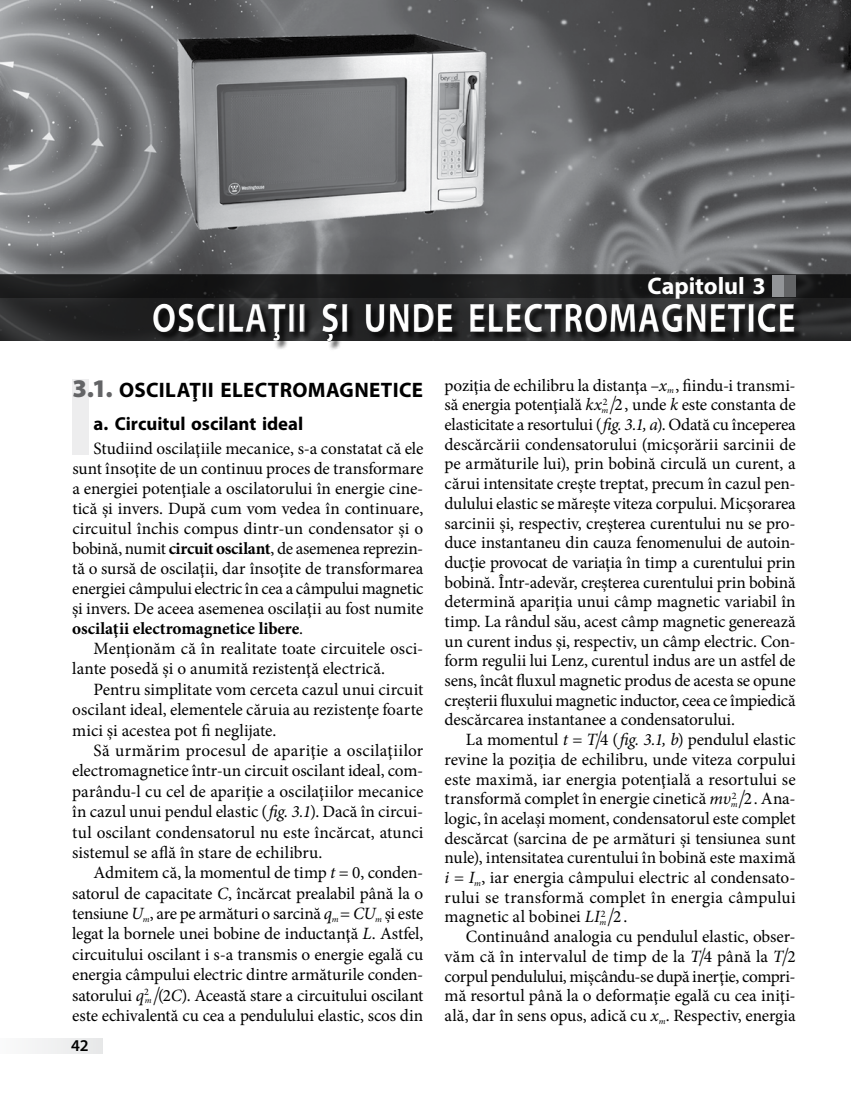
<style>
.page{position:relative;width:851px;height:1106px;background:#fff}
.page>*{position:absolute;margin:0;border:0;box-sizing:border-box;transform-origin:0 0}
.t1{font:700 41.25px "Myriad Pro";letter-spacing:.02em;color:#fff;scale:.82 1}
.t2{font:700 24px "Myriad Pro";color:#fff}
.t3{font:700 21px "Myriad Pro";letter-spacing:.02em;color:#000}
.t4{font:700 18.75px "Myriad Pro";color:#000}
.t5{font:17.25px/19.6px "Minion Pro";letter-spacing:-.005em;color:#000;text-align:justify}
.t6{font:600 16.5px "Myriad Pro";color:#000}
.t7{font:italic 8.7px "Minion Pro";color:#000}
.s1{font-weight:900;font-size:25.5px;color:#636466}
.s2{font-weight:700}
.s3{font-style:italic}
.s4{font-style:italic;font-size:25.8px}
</style>
<div class="page">
<div style="left:0;top:1038px;width:103px;height:15px;background:#f0f1f2"></div>
<img style="left:0;top:0;width:850px;height:274px">
<svg style="left:0;top:274px;width:850px;height:67px;background:#29292a"></svg>
<div style="left:0;top:275px;width:850px;height:23px;background:#1a1b1b"></div>
<div style="left:772px;top:275px;width:23px;height:22px;background:#636466"></div>
<div style="left:772px;top:275px;width:11px;height:22px;background:#939598"></div>
<div style="left:72px;top:379px;width:17px;height:76px;background:#ededee"></div>
<div style="left:154px;top:304px;width:649px;height:47px;background:#000;opacity:.75"></div>
<div style="left:152px;top:303px;width:643px;height:38px;background:#fff;opacity:.75"></div>
<div style="left:152px;top:304px;width:643px;height:39px;background:#000;opacity:.75"></div>
<h2 class="t2" style="left:647px;top:270px;width:120px">CAPITOLUL 3</h2>
<h1 class="t1" style="left:152px;top:291px;width:786px">OSCILAŢII ŞI UNDE ELECTROMAGNETICE</h1>
<p class="t3" style="left:72px;top:376px;width:352px"><span class="s1">3.1.</span> OSCILAŢII ELECTROMAGNETICE</p>
<p class="t4" style="left:94px;top:411px;width:211px">A. CIRCUITUL OSCILANT IDEAL</p>
<p class="t5" style="left:72px;top:439px;width:352px;text-indent:21px">Studiind oscilaţiile mecanice, s-a constatat că ele sunt însoţite de un continuu proces de transformare a energiei potenţiale a oscilatorului în energie cine&shy;tică şi invers. După cum vom vedea în continuare, circuitul închis compus dintr-un condensator şi o bobină, numit <span class="s2">circuit oscilant</span>, de asemenea reprezin&shy;tă o sursă de oscilaţii, dar însoţite de transformarea energiei câmpului electric în cea a câmpului magnetic şi invers. De aceea asemenea oscilaţii au fost numite <span class="s2">oscilaţii electromagnetice libere</span>.</p>
<p class="t5" style="left:72px;top:638px;width:352px;line-height:20.4px;text-indent:21px">Menţionăm că în realitate toate circuitele osci&shy;lante posedă şi o anumită rezistenţă electrică.</p>
<p class="t5" style="left:72px;top:679px;width:352px;line-height:20.4px;text-indent:21px">Pentru simplitate vom cerceta cazul unui circuit oscilant ideal, elementele căruia au rezistenţe foarte mici şi acestea pot fi neglijate.</p>
<p class="t5" style="left:72px;top:740px;width:352px;line-height:20.4px;text-indent:21px">Să urmărim procesul de apariţie a oscilaţiilor electromagnetice într-un circuit oscilant ideal, com&shy;parându-l cu cel de apariţie a oscilaţiilor mecanice în cazul unui pendul elastic (<span class="s3">fig. 3.1</span>). Dacă în circui&shy;tul oscilant condensatorul nu este încărcat, atunci sistemul se află în stare de echilibru.</p>
<p class="t5" style="left:72px;top:862px;width:352px;line-height:20.4px;text-indent:21px">Admitem că, la momentul de timp <span class="s3">t</span> = 0, conden&shy;satorul de capacitate <span class="s3">C</span>, încărcat prealabil până la o tensiune <span class="s3">U</span><sub>m</sub>, are pe armături o sarcină <span class="s3">q</span><sub>m</sub> <span class="s3">= CU</span><sub>m</sub> şi este legat la bornele unei bobine de inductanţă <span class="s3">L</span>. Astfel, circuitului oscilant i s-a transmis o energie egală cu energia câmpului electric dintre armăturile conden&shy;satorului <span class="s3">q</span><sup>2</sup> <span class="s4">/</span>(2<span class="s3">C</span>). Această stare a circuitului oscilant</p>
<p class="t7" style="left:145px;top:994px;width:8px">m</p>
<p class="t5" style="left:72px;top:1005px;width:352px">este echivalentă cu cea a pendulului elastic, scos din</p>
<p class="t6" style="left:71px;top:1034px;width:19px">42</p>
<p class="t5" style="left:444px;top:375px;width:352px">poziţia de echilibru la distanţa –<span class="s3">x</span><sub>m</sub> , fiindu-i transmi&shy;să energia potenţială <span class="s3">kx</span><sup>2</sup> <span class="s4">/</span>2, unde <span class="s3">k</span> este constanta de</p>
<p class="t7" style="left:601px;top:404px;width:8px">m</p>
<p class="t5" style="left:444px;top:415px;width:352px">elasticitate a resortului (<span class="s3">fig. 3.1, a</span>). Odată cu începerea descărcării condensatorului (micşorării sarcinii de pe armăturile lui), prin bobină circulă un curent, a cărui intensitate creşte treptat, precum în cazul pen&shy;dulului elastic se măreşte viteza corpului. Micşorarea sarcinii şi, respectiv, creşterea curentului nu se pro&shy;duce instantaneu din cauza fenomenului de autoin&shy;ducţie provocat de variaţia în timp a curentului prin bobină. Într-adevăr, creşterea curentului prin bobină determină apariţia unui câmp magnetic variabil în timp. La rândul său, acest câmp magnetic generează un curent indus şi, respectiv, un câmp electric. Con&shy;form regulii lui Lenz, curentul indus are un astfel de sens, încât fluxul magnetic produs de acesta se opune creşterii fluxului magnetic inductor, ceea ce împiedică descărcarea instantanee a condensatorului.</p>
<p class="t5" style="left:444px;top:730px;width:352px;text-indent:21px">La momentul <span class="s3">t = T</span><span class="s4">/</span>4 (<span class="s3">fig. 3.1, b</span>) pendulul elastic revine la poziţia de echilibru, unde viteza corpului este maximă, iar energia potenţială a resortului se transformă complet în energie cinetică <span class="s3">mυ</span><sup>2</sup> <span class="s4">/</span>2. Ana-</p>
<p class="t7" style="left:730px;top:798px;width:8px">m</p>
<p class="t5" style="left:444px;top:808px;width:352px">logic, în acelaşi moment, condensatorul este complet descărcat (sarcina de pe armături şi tensiunea sunt nule), intensitatea curentului în bobină este maximă <span class="s3">i = I</span><sub>m</sub>, iar energia câmpului electric al condensato&shy;rului se transformă complet în energia câmpului magnetic al bobinei <span class="s3">LI</span><sup>2</sup> <span class="s4">/</span>2.</p>
<p class="t7" style="left:599px;top:916px;width:8px">m</p>
<p class="t5" style="left:444px;top:926px;width:352px;text-indent:21px">Continuând analogia cu pendulul elastic, obser&shy;văm că în intervalul de timp de la <span class="s3">T</span><span class="s4">/</span>4 până la <span class="s3">T</span><span class="s4">/</span>2 corpul pendulului, mişcându-se după inerţie, compri&shy;mă resortul până la o deformaţie egală cu cea iniţi&shy;ală, dar în sens opus, adică cu <span class="s3">x</span><sub>m</sub>. Respectiv, energia</p>
</div>
